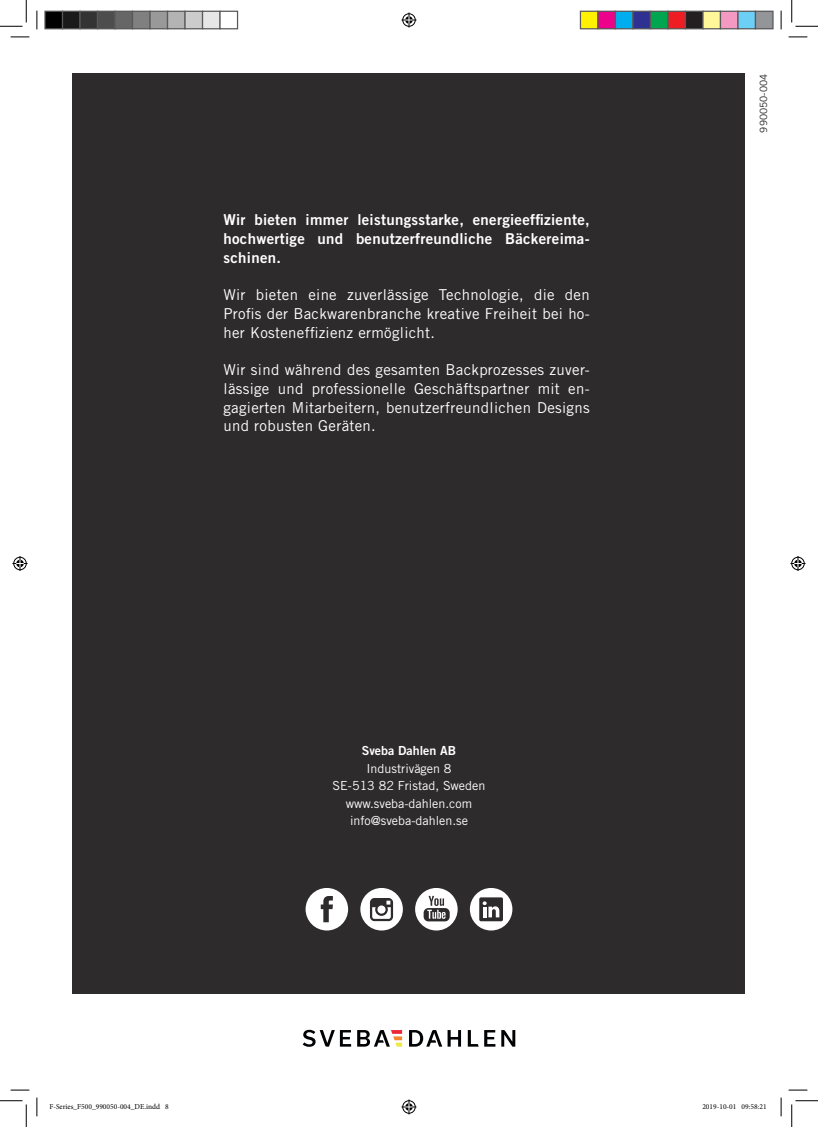
<style>
.page{position:relative;width:818px;height:1127px;background:#fff}
.page>*{position:absolute;margin:0;border:0;box-sizing:border-box;transform-origin:0 0}
.t1{font:15px/18.8px "Trade Gothic LT Std";letter-spacing:.02em;color:#fff;text-align:justify}
.t2{font:15px/18.8px "Trade Gothic LT Std Bd 2";letter-spacing:.02em;color:#fff;text-align:justify}
.t3{font:12.5px/17.5px "Trade Gothic LT Std";color:#fff;text-align:center}
.t4{font:12.5px "Trade Gothic LT Std Bd 2";color:#fff}
.t5{font:10px "Trade Gothic LT Std";color:#231f20}
.t6{font:7.5px "Minion Pro";color:#000}
</style>
<div class="page">
<div style="left:73px;top:73px;width:672px;height:920px;background:#2e2b2c"></div>
<svg style="left:306px;top:888px;width:42px;height:42px"></svg>
<svg style="left:470px;top:888px;width:42px;height:42px"></svg>
<svg style="left:415px;top:888px;width:43px;height:42px"></svg>
<svg style="left:360px;top:888px;width:43px;height:42px"></svg>
<svg style="left:303px;top:1029px;width:48px;height:17px"></svg>
<svg style="left:501px;top:1030px;width:14px;height:16px"></svg>
<svg style="left:409px;top:1030px;width:52px;height:16px"></svg>
<svg style="left:468px;top:1030px;width:27px;height:16px"></svg>
<svg style="left:357px;top:1030px;width:45px;height:16px"></svg>
<svg style="left:11px;top:36px;width:18px;height:2px"></svg>
<svg style="left:788px;top:36px;width:19px;height:2px"></svg>
<svg style="left:11px;top:1089px;width:18px;height:1px"></svg>
<svg style="left:788px;top:1089px;width:19px;height:1px"></svg>
<svg style="left:36px;top:11px;width:2px;height:18px"></svg>
<svg style="left:36px;top:1097px;width:2px;height:18px"></svg>
<svg style="left:780px;top:11px;width:2px;height:18px"></svg>
<svg style="left:780px;top:1097px;width:2px;height:18px"></svg>
<svg style="left:0;top:0;width:27px;height:27px"></svg>
<svg style="left:0;top:1100px;width:27px;height:26px"></svg>
<svg style="left:791px;top:0;width:27px;height:27px"></svg>
<svg style="left:791px;top:1100px;width:27px;height:26px"></svg>
<svg style="left:401px;top:13px;width:15px;height:15px"></svg>
<svg style="left:401px;top:1099px;width:15px;height:15px"></svg>
<svg style="left:13px;top:556px;width:15px;height:15px"></svg>
<svg style="left:790px;top:556px;width:15px;height:15px"></svg>
<div style="left:45px;top:11px;width:18px;height:18px;background:#000"></div>
<div style="left:44px;top:11px;width:19px;height:18px;border:1px solid #595959"></div>
<div style="left:63px;top:11px;width:17px;height:18px;background:#1a1a1a"></div>
<div style="left:62px;top:11px;width:19px;height:18px;border:1px solid #595959"></div>
<div style="left:80px;top:11px;width:18px;height:18px;background:#333"></div>
<div style="left:79px;top:11px;width:19px;height:18px;border:1px solid #595959"></div>
<div style="left:98px;top:11px;width:17px;height:18px;background:#4d4d4d"></div>
<div style="left:97px;top:11px;width:19px;height:18px;border:1px solid #595959"></div>
<div style="left:115px;top:11px;width:18px;height:18px;background:#666"></div>
<div style="left:114px;top:11px;width:19px;height:18px;border:1px solid #595959"></div>
<div style="left:133px;top:11px;width:17px;height:18px;background:#808080"></div>
<div style="left:132px;top:11px;width:19px;height:18px;border:1px solid #595959"></div>
<div style="left:150px;top:11px;width:18px;height:18px;background:#999"></div>
<div style="left:149px;top:11px;width:19px;height:18px;border:1px solid #595959"></div>
<div style="left:168px;top:11px;width:17px;height:18px;background:#b3b3b3"></div>
<div style="left:167px;top:11px;width:19px;height:18px;border:1px solid #595959"></div>
<div style="left:185px;top:11px;width:18px;height:18px;background:#ccc"></div>
<div style="left:184px;top:11px;width:19px;height:18px;border:1px solid #595959"></div>
<div style="left:203px;top:11px;width:17px;height:18px;background:#e6e6e6"></div>
<div style="left:202px;top:11px;width:19px;height:18px;border:1px solid #595959"></div>
<div style="left:219px;top:11px;width:19px;height:18px;border:1px solid #595959"></div>
<div style="left:580px;top:11px;width:18px;height:18px;background:#fff101"></div>
<div style="left:580px;top:11px;width:18px;height:18px;border:1px solid #595959"></div>
<div style="left:598px;top:11px;width:17px;height:18px;background:#ed028c"></div>
<div style="left:597px;top:11px;width:19px;height:18px;border:1px solid #595959"></div>
<div style="left:615px;top:11px;width:18px;height:18px;background:#00aeef"></div>
<div style="left:615px;top:11px;width:18px;height:18px;border:1px solid #595959"></div>
<div style="left:633px;top:11px;width:17px;height:18px;background:#2e3092"></div>
<div style="left:632px;top:11px;width:19px;height:18px;border:1px solid #595959"></div>
<div style="left:650px;top:11px;width:18px;height:18px;background:#00a54f"></div>
<div style="left:650px;top:11px;width:18px;height:18px;border:1px solid #595959"></div>
<div style="left:668px;top:11px;width:17px;height:18px;background:#ee1d23"></div>
<div style="left:667px;top:11px;width:19px;height:18px;border:1px solid #595959"></div>
<div style="left:685px;top:11px;width:18px;height:18px;background:#231f20"></div>
<div style="left:685px;top:11px;width:18px;height:18px;border:1px solid #595959"></div>
<div style="left:703px;top:11px;width:17px;height:18px;background:#fff79a"></div>
<div style="left:702px;top:11px;width:19px;height:18px;border:1px solid #595959"></div>
<div style="left:720px;top:11px;width:18px;height:18px;background:#f499c2"></div>
<div style="left:720px;top:11px;width:18px;height:18px;border:1px solid #595959"></div>
<div style="left:738px;top:11px;width:17px;height:18px;background:#6bcff6"></div>
<div style="left:737px;top:11px;width:19px;height:18px;border:1px solid #595959"></div>
<div style="left:755px;top:11px;width:18px;height:18px;background:#939598"></div>
<div style="left:755px;top:11px;width:18px;height:18px;border:1px solid #595959"></div>
<p class="t2" style="left:223px;top:210px;width:368px">Wir bieten immer leistungsstarke, energieeffiziente, hochwertige und benutzerfreundliche Bäckereima&shy;schinen.</p>
<p class="t1" style="left:223px;top:285px;width:368px">Wir bieten eine zuverlässige Technologie, die den Profis der Backwarenbranche kreative Freiheit bei ho&shy;her Kosteneffizienz ermöglicht.</p>
<p class="t1" style="left:223px;top:360px;width:368px">Wir sind während des gesamten Backprozesses zuver&shy;lässige und professionelle Geschäftspartner mit en&shy;gagierten Mitarbeitern, benutzerfreundlichen Designs und robusten Geräten.</p>
<p class="t4" style="left:362px;top:742px;width:96px">Sveba Dahlen AB</p>
<p class="t3" style="left:333px;top:759px;width:154px">Industrivägen 8<br>SE-513 82 Fristad, Sweden www.sveba-dahlen.com info@sveba-dahlen.se</p>
<p class="t5" style="left:757px;top:132px;width:60px;rotate:-90deg">990050-004</p>
<p class="t6" style="left:49px;top:1101px;width:121px">F-Series_F500_990050-004_DE.indd 8</p>
<p class="t6" style="left:702px;top:1101px;width:66px">2019-10-01 09:58:21</p>
</div>
